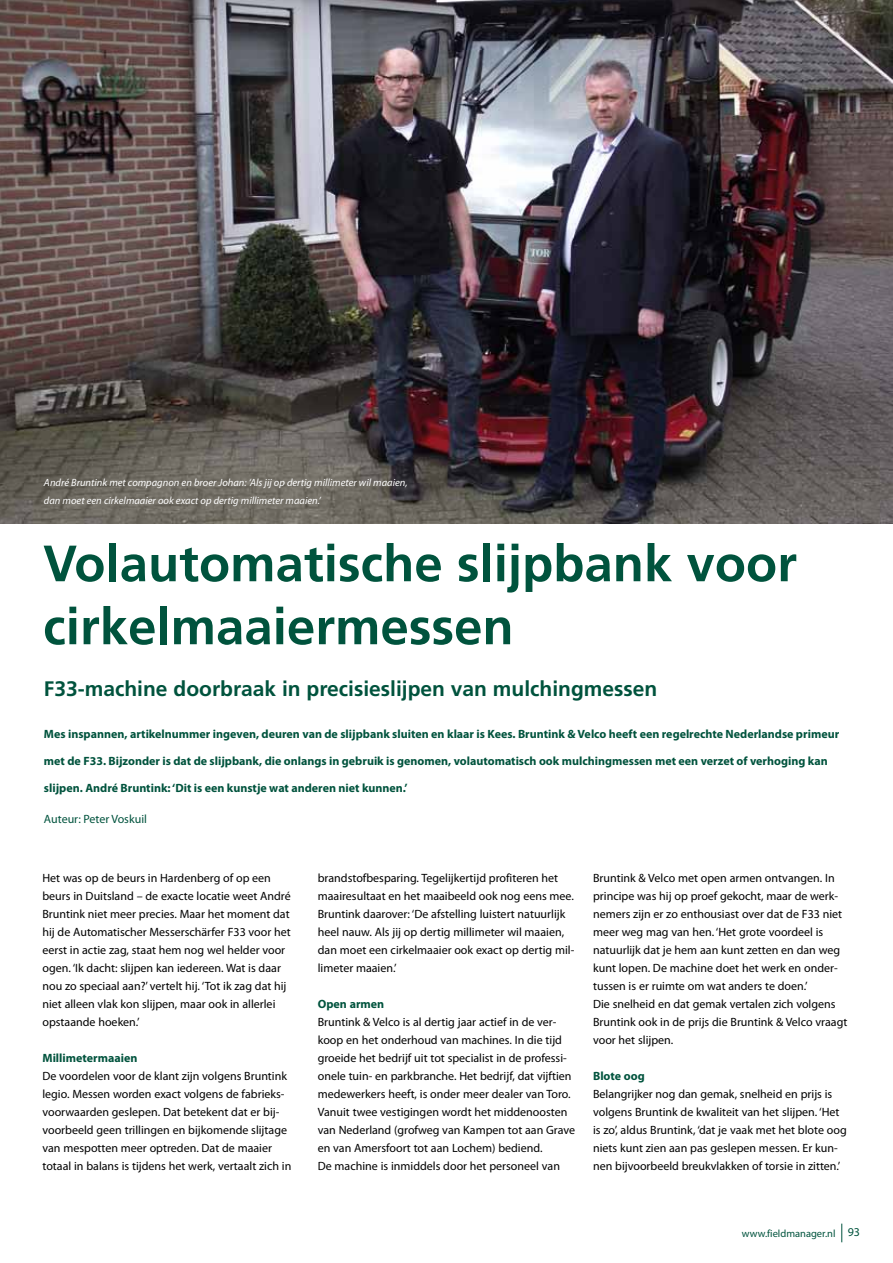
<style>
.page{position:relative;width:893px;height:1263px;background:#fff}
.page>*{position:absolute;margin:0;border:0;box-sizing:border-box;transform-origin:0 0}
.t1{font:700 51px/63px "Frutiger";color:#00533d}
.t2{font:700 21px "Frutiger";color:#00533d}
.t3{font:12px/18px "Myriad Pro";color:#000}
.t4{font:700 12px "Myriad Pro";color:#00533d}
.t5{font:12px "Myriad Pro";color:#00533d}
.t6{font:italic 10.5px/18px "Myriad Pro";color:#fff}
.t7{font:10.5px "Myriad Pro";color:#00533d}
.s1{font-size:12px}
</style>
<div class="page">
<svg style="left:841px;top:1223px;width:1px;height:19px"></svg>
<img style="left:0;top:0;width:893px;height:523px">
<p class="t6" style="left:44px;top:473px;width:365px">André Bruntink met compagnon en broer Johan: ‘Als jij op dertig millimeter wil maaien, dan moet een cirkelmaaier ook exact op dertig millimeter maaien.’</p>
<h1 class="t1" style="left:43px;top:531px;width:755px">Volautomatische slijpbank voor cirkelmaaiermessen</h1>
<h2 class="t2" style="left:44px;top:676px;width:615px">F33-machine doorbraak in precisieslijpen van mulchingmessen</h2>
<p class="t4" style="left:44px;top:726px;width:797px">Mes inspannen, artikelnummer ingeven, deuren van de slijpbank sluiten en klaar is Kees. Bruntink &amp; Velco heeft een regelrechte Nederlandse primeur</p>
<p class="t4" style="left:44px;top:753px;width:785px">met de F33. Bijzonder is dat de slijpbank, die onlangs in gebruik is genomen, volautomatisch ook mulchingmessen met een verzet of verhoging kan</p>
<p class="t4" style="left:44px;top:780px;width:365px">slijpen. André Bruntink: ‘Dit is een kunstje wat anderen niet kunnen.’</p>
<p class="t5" style="left:44px;top:812px;width:105px">Auteur: Peter Voskuil</p>
<p class="t3" style="left:42px;top:869px;width:250px">Het was op de beurs in Hardenberg of op een beurs in Duitsland – de exacte locatie weet André Bruntink niet meer precies. Maar het moment dat hij de Automatischer Messerschärfer F33 voor het eerst in actie zag, staat hem nog wel helder voor ogen. ‘Ik dacht: slijpen kan iedereen. Wat is daar nou zo speciaal aan?’ vertelt hij. ‘Tot ik zag dat hij niet alleen vlak kon slijpen, maar ook in allerlei opstaande hoeken.’</p>
<p class="t4" style="left:42px;top:1050px;width:96px">Millimetermaaien</p>
<p class="t3" style="left:42px;top:1067px;width:250px">De voordelen voor de klant zijn volgens Bruntink legio. Messen worden exact volgens de fabrieks&shy;voorwaarden geslepen. Dat betekent dat er bij&shy;voorbeeld geen trillingen en bijkomende slijtage van mespotten meer optreden. Dat de maaier totaal in balans is tijdens het werk, vertaalt zich in</p>
<p class="t3" style="left:318px;top:869px;width:258px">brandstofbesparing. Tegelijkertijd profiteren het maairesultaat en het maaibeeld ook nog eens mee.<br>Bruntink daarover: ‘De afstelling luistert natuurlijk heel nauw. Als jij op dertig millimeter wil maaien, dan moet een cirkelmaaier ook exact op dertig mil&shy;limeter maaien.’</p>
<p class="t4" style="left:318px;top:996px;width:68px">Open armen</p>
<p class="t3" style="left:318px;top:1013px;width:259px">Bruntink &amp; Velco is al dertig jaar actief in de ver&shy;koop en het onderhoud van machines. In die tijd groeide het bedrijf uit tot specialist in de professi&shy;onele tuin- en parkbranche. Het bedrijf, dat vijftien medewerkers heeft, is onder meer dealer van Toro.<br>Vanuit twee vestigingen wordt het middenoosten van Nederland (grofweg van Kampen tot aan Grave en van Amersfoort tot aan Lochem) bediend.<br>De machine is inmiddels door het personeel van</p>
<p class="t3" style="left:593px;top:869px;width:256px">Bruntink &amp; Velco met open armen ontvangen. In principe was hij op proef gekocht, maar de werk&shy;nemers zijn er zo enthousiast over dat de F33 niet meer weg mag van hen. ‘Het grote voordeel is natuurlijk dat je hem aan kunt zetten en dan weg kunt lopen. De machine doet het werk en onder&shy;tussen is er ruimte om wat anders te doen.’<br>Die snelheid en dat gemak vertalen zich volgens Bruntink ook in de prijs die Bruntink &amp; Velco vraagt voor het slijpen.</p>
<p class="t4" style="left:593px;top:1068px;width:53px">Blote oog</p>
<p class="t3" style="left:593px;top:1085px;width:255px">Belangrijker nog dan gemak, snelheid en prijs is volgens Bruntink de kwaliteit van het slijpen. ‘Het is zo’, aldus Bruntink, ‘dat je vaak met het blote oog niets kunt zien aan pas geslepen messen. Er kun&shy;nen bijvoorbeeld breukvlakken of torsie in zitten.’</p>
<p class="t7" style="left:742px;top:1227px;width:120px">www.fieldmanager.nl <span class="s1">93</span></p>
</div>
